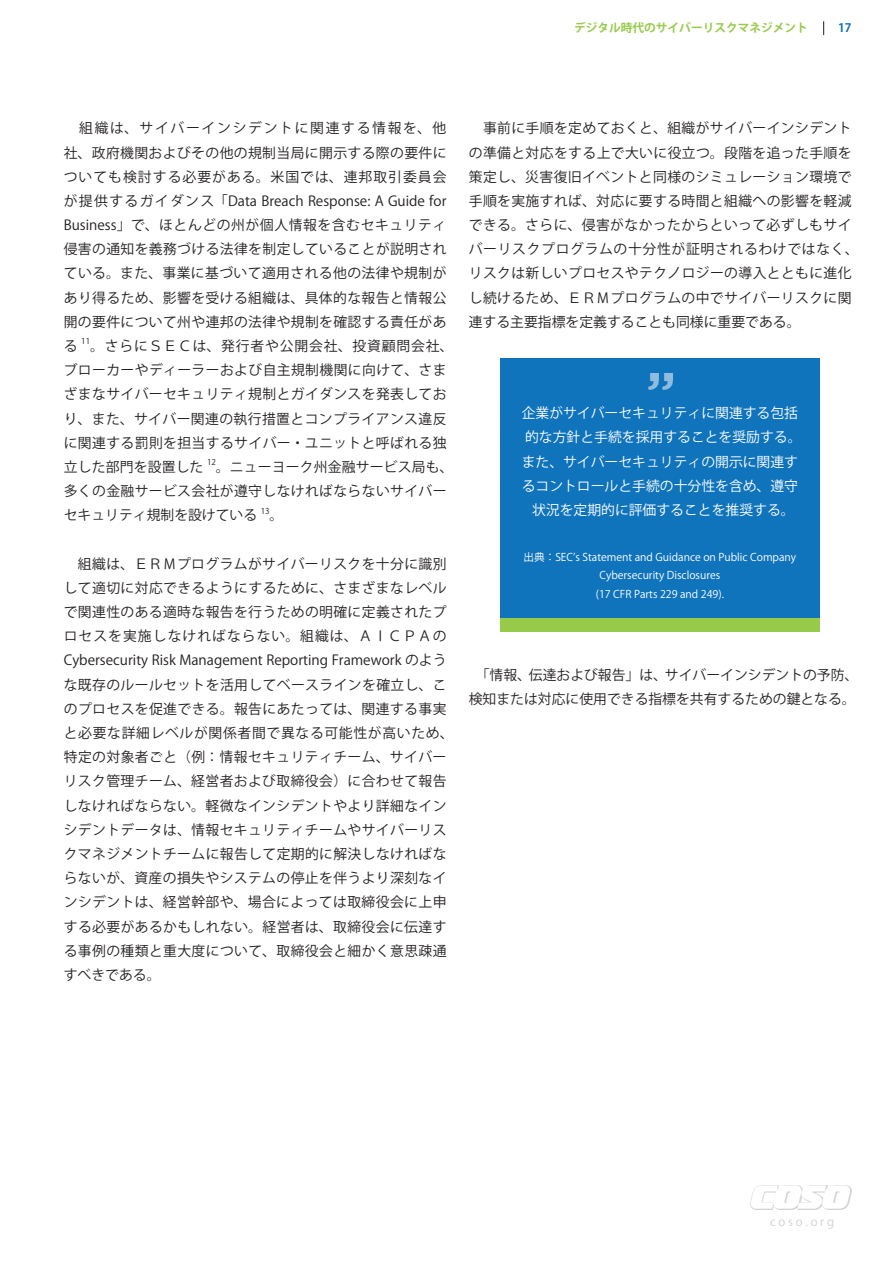
<style>
.page{position:relative;width:893px;height:1263px;background:#fff}
.page>*{position:absolute;margin:0;border:0;box-sizing:border-box;transform-origin:0 0}
.本文{font:13.8px/24.2px "Koz Go Pr 6 N";letter-spacing:.03em;color:#231f20}
.本文-2{font:13.8px/24.2px "Koz Go Pr 6 N";color:#fff;text-align:center}
.本文-3{font:13.8px/24.2px "Koz Go Pr 6 N";letter-spacing:.01em;color:#231f20}
.本文-4{font:13.8px/24.2px "Koz Go Pr 6 N";color:#231f20}
.t1{font:700 11.7px "Koz Go Pr 6 N";color:#97ca49}
.t2{font:11.7px "Koz Go Pr 6 N";color:#d1d2d4}
.t3{font:700 11.7px "Koz Go Pr 6 N";color:#1074bc}
.本文-5{font:10.65px/18.6px "Koz Go Pr 6 N";color:#fff;text-align:center}
.本文-6{font:8.1px "Koz Go Pr 6 N";color:#231f20}
</style>
<div class="page">
<svg style="left:823px;top:21px;width:1px;height:14px"></svg>
<img style="left:750px;top:1186px;width:101px;height:23px">
<div style="left:500px;top:358px;width:320px;height:260px;background:#1074bc"></div>
<div style="left:500px;top:618px;width:320px;height:13px;background:#97ca49"></div>
<img style="left:648px;top:374px;width:24px;height:16px">
<p class="t1" style="left:574px;top:21px;width:235px">デジタル時代のサイバーリスクマネジメント</p>
<p class="t3" style="left:838px;top:21px;width:15px">17</p>
<p class="本文" style="left:64px;top:117px;width:384px;text-align:justify">　組織は、サイバーインシデントに関連する情報を、他社、政府機関およびその他の規制当局に開示する際の要件についても検討する必要がある。米国では、連邦取引委員会が提供するガイダンス「Data Breach Response: A Guide for Business」で、ほとんどの州が個人情報を含むセキュリティ侵害の通知を義務づける法律を制定していることが説明されている。また、事業に基づいて適用される他の法律や規制があり得るため、影響を受ける組織は、具体的な報告と情報公開の要件について州や連邦の法律や規制を確認する責任がある</p>
<p class="本文-6" style="left:81px;top:337px;width:10px">11</p>
<p class="本文" style="left:64px;top:334px;width:391px;text-indent:26px">。さらにＳＥＣは、発行者や公開会社、投資顧問会社、ブローカーやディーラーおよび自主規制機関に向けて、さまざまなサイバーセキュリティ規制とガイダンスを発表しており、また、サイバー関連の執行措置とコンプライアンス違反に関連する罰則を担当するサイバー・ユニットと呼ばれる独立した部門を設置した</p>
<p class="本文-6" style="left:207px;top:458px;width:10px">12</p>
<p class="本文-3" style="left:64px;top:455px;width:391px;text-indent:152px">。ニューヨーク州金融サービス局も、多くの金融サービス会社が遵守しなければならないサイバーセキュリティ規制を設けている</p>
<p class="本文-6" style="left:261px;top:506px;width:10px">13</p>
<p class="本文" style="left:270px;top:503px;width:15px">。</p>
<p class="本文" style="left:64px;top:552px;width:391px">　組織は、ＥＲＭプログラムがサイバーリスクを十分に識別して適切に対応できるようにするために、さまざまなレベルで関連性のある適時な報告を行うための明確に定義されたプロセスを実施しなければならない。組織は、ＡＩＣＰＡの<br>Cybersecurity Risk Management Reporting Framework のような既存のルールセットを活用してベースラインを確立し、このプロセスを促進できる。報告にあたっては、関連する事実と必要な詳細レベルが関係者間で異なる可能性が高いため、特定の対象者ごと（例：情報セキュリティチーム、サイバーリスク管理チーム、経営者および取締役会）に合わせて報告しなければならない。軽微なインシデントやより詳細なインシデントデータは、情報セキュリティチームやサイバーリスクマネジメントチームに報告して定期的に解決しなければならないが、資産の損失やシステムの停止を伴うより深刻なインシデントは、経営幹部や、場合によっては取締役会に上申する必要があるかもしれない。経営者は、取締役会に伝達する事例の種類と重大度について、取締役会と細かく意思疎通すべきである。</p>
<p class="本文" style="left:469px;top:117px;width:391px">　事前に手順を定めておくと、組織がサイバーインシデントの準備と対応をする上で大いに役立つ。段階を追った手順を策定し、災害復旧イベントと同様のシミュレーション環境で手順を実施すれば、対応に要する時間と組織への影響を軽減できる。さらに、侵害がなかったからといって必ずしもサイバーリスクプログラムの十分性が証明されるわけではなく、リスクは新しいプロセスやテクノロジーの導入とともに進化し続けるため、ＥＲＭプログラムの中でサイバーリスクに関連する主要指標を定義することも同様に重要である。</p>
<p class="本文-2" style="left:522px;top:401px;width:281px">企業がサイバーセキュリティに関連する包括的な方針と手続を採用することを奨励する。また、サイバーセキュリティの開示に関連するコントロールと手続の十分性を含め、遵守状況を定期的に評価することを推奨する。</p>
<p class="本文-5" style="left:523px;top:548px;width:274px">出典：SEC’s Statement and Guidance on Public Company<br>Cybersecurity Disclosures</p>
<p class="本文-5" style="left:596px;top:585px;width:130px">(17 CFR Parts 229 and 249).</p>
<p class="本文-4" style="left:469px;top:663px;width:391px">　「情報、伝達および報告」は、サイバーインシデントの予防、検知または対応に使用できる指標を共有するための鍵となる。</p>
<p class="t2" style="left:770px;top:1215px;width:65px">c o s o . o r g</p>
</div>
